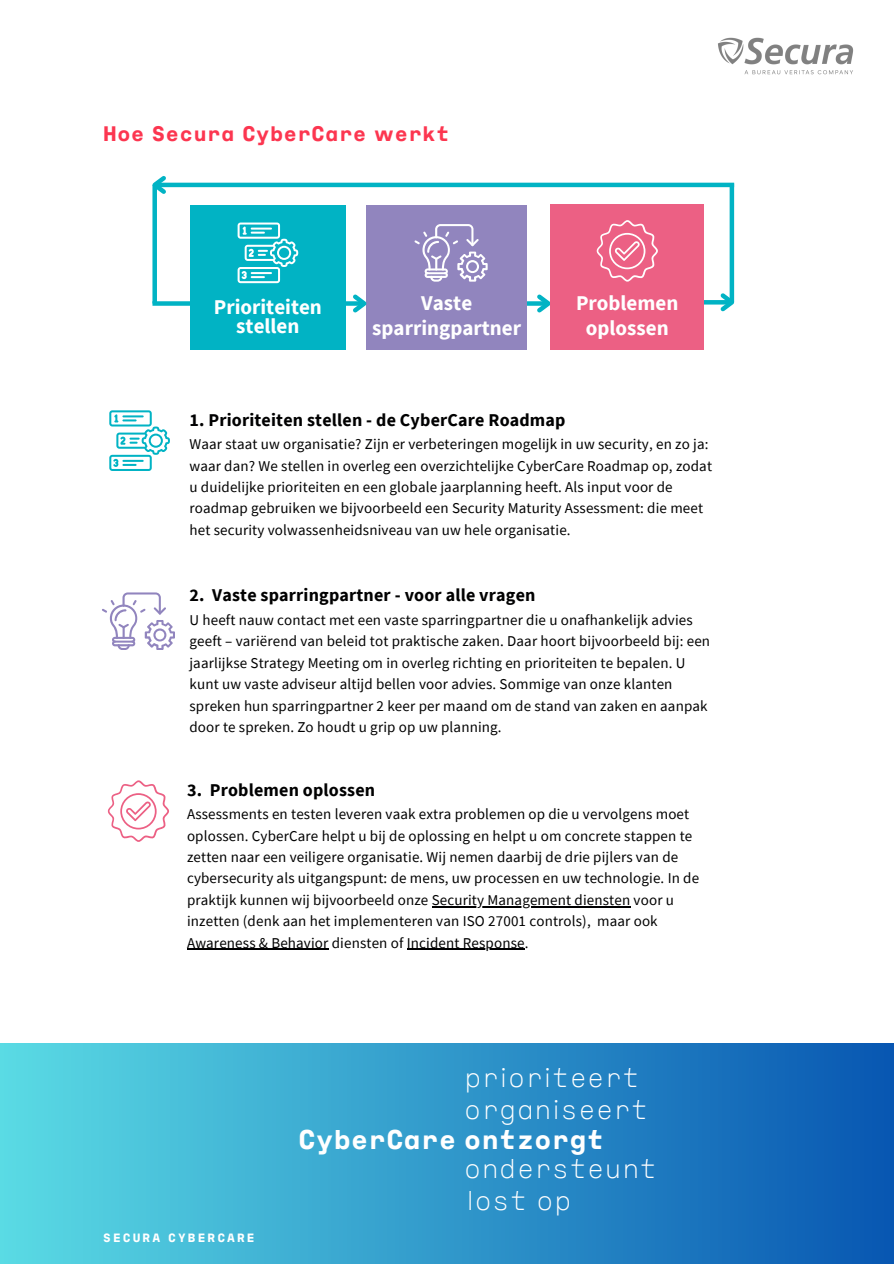
<style>
.page{position:relative;width:894px;height:1264px;background:#fff}
.page>*{position:absolute;margin:0;border:0;box-sizing:border-box;transform-origin:0 0}
.t1{font:100 condensed 27px "Bureau Veritas";color:#fff}
.t2{font:700 expanded 27px "Bureau Veritas";color:#fff}
.t3{font:700 21px/24.8px "Source Sans Pro";color:#fff;text-align:center}
.t4{font:700 expanded 21px "Bureau Veritas";letter-spacing:.01em;color:#fc3650}
.t5{font:700 18px "Source Sans Pro";letter-spacing:.01em;color:#000001}
.t6{font:15px/21.3px "Source Sans Pro";letter-spacing:.01em;color:#000001}
.t7{font:700 expanded 12px "Bureau Veritas";letter-spacing:.17em;color:#fff}
</style>
<div class="page">
<img style="left:718px;top:37px;width:135px;height:38px">
<div style="left:190px;top:205px;width:155px;height:145px;background:#01b3c4"></div>
<div style="left:366px;top:301px;width:182px;height:5px;background:#01b3c4"></div>
<svg style="left:533px;top:294px;width:17px;height:19px"></svg>
<div style="left:366px;top:205px;width:160px;height:145px;background:#9185be"></div>
<svg style="left:703px;top:300px;width:13px;height:4px"></svg>
<svg style="left:716px;top:289px;width:19px;height:23px"></svg>
<div style="left:550px;top:205px;width:153px;height:145px;background:#ec6084"></div>
<svg style="left:414px;top:224px;width:73px;height:57px"></svg>
<hr style="left:155px;top:183px;width:579px;height:4px;background:#01b3c4">
<svg style="left:152px;top:176px;width:18px;height:18px"></svg>
<div style="left:729px;top:183px;width:5px;height:119px;background:#01b3c4"></div>
<div style="left:152px;top:185px;width:5px;height:118px;background:#01b3c4"></div>
<div style="left:152px;top:301px;width:212px;height:5px;background:#01b3c4"></div>
<svg style="left:349px;top:294px;width:18px;height:19px"></svg>
<svg style="left:596px;top:220px;width:61px;height:62px"></svg>
<svg style="left:109px;top:410px;width:61px;height:61px"></svg>
<svg style="left:237px;top:222px;width:61px;height:61px"></svg>
<svg style="left:102px;top:592px;width:73px;height:58px"></svg>
<svg style="left:108px;top:780px;width:61px;height:61px"></svg>
<div style="left:0;top:1043px;width:893px;height:220px;background:linear-gradient(to right,#5adbe4,#0856b2)"></div>
<hr style="left:431px;top:906px;width:199px;height:1px;background:#000001">
<hr style="left:187px;top:948px;width:141px;height:1px;background:#000001">
<hr style="left:406px;top:948px;width:118px;height:1px;background:#000001">
<h3 class="t4" style="left:103px;top:127px;width:348px">Hoe Secura CyberCare werkt</h3>
<h3 class="t3" style="left:214px;top:297px;width:110px;line-height:19.2px">Prioriteiten stellen</h3>
<p class="t3" style="left:576px;top:290px;width:104px">Problemen oplossen</p>
<h3 class="t3" style="left:372px;top:290px;width:150px">Vaste sparringpartner</h3>
<p class="t5" style="left:189px;top:408px;width:377px">1. Prioriteiten stellen - de CyberCare Roadmap</p>
<p class="t6" style="left:189px;top:433px;width:524px">Waar staat uw organisatie? Zijn er verbeteringen mogelijk in uw security, en zo ja: waar dan? We stellen in overleg een overzichtelijke CyberCare Roadmap op, zodat u duidelijke prioriteiten en een globale jaarplanning heeft. Als input voor de roadmap gebruiken we bijvoorbeeld een Security Maturity Assessment: die meet het security volwassenheidsniveau van uw hele organisatie.</p>
<h3 class="t5" style="left:189px;top:583px;width:347px">2. Vaste sparringpartner - voor alle vragen</h3>
<p class="t6" style="left:189px;top:609px;width:522px">U heeft nauw contact met een vaste sparringpartner die u onafhankelijk advies geeft – variërend van beleid tot praktische zaken. Daar hoort bijvoorbeeld bij: een jaarlijkse Strategy Meeting om in overleg richting en prioriteiten te bepalen. U kunt uw vaste adviseur altijd bellen voor advies. Sommige van onze klanten spreken hun sparringpartner 2 keer per maand om de stand van zaken en aanpak door te spreken. Zo houdt u grip op uw planning.</p>
<p class="t5" style="left:187px;top:778px;width:190px">3. Problemen oplossen</p>
<p class="t6" style="left:187px;top:803px;width:513px">Assessments en testen leveren vaak extra problemen op die u vervolgens moet oplossen. CyberCare helpt u bij de oplossing en helpt u om concrete stappen te zetten naar een veiligere organisatie. Wij nemen daarbij de drie pijlers van de cybersecurity als uitgangspunt: de mens, uw processen en uw technologie. In de praktijk kunnen wij bijvoorbeeld onze Security Management diensten voor u</p>
<h4 class="t6" style="left:187px;top:910px;width:472px">inzetten (denk aan het implementeren van ISO 27001 controls), maar ook<br>Awareness &amp; Behavior diensten of Incident Response.</h4>
<p class="t1" style="left:464px;top:1068px;width:177px">prioriteert</p>
<h4 class="t1" style="left:464px;top:1100px;width:186px">organiseert</h4>
<h4 class="t2" style="left:298px;top:1129px;width:307px">CyberCare ontzorgt</h4>
<h1 class="t1" style="left:464px;top:1159px;width:195px">ondersteunt</h1>
<p class="t7" style="left:103px;top:1233px;width:153px">SECURA CYBERCARE</p>
<h2 class="t1" style="left:465px;top:1190px;width:107px">lost op</h2>
</div>
